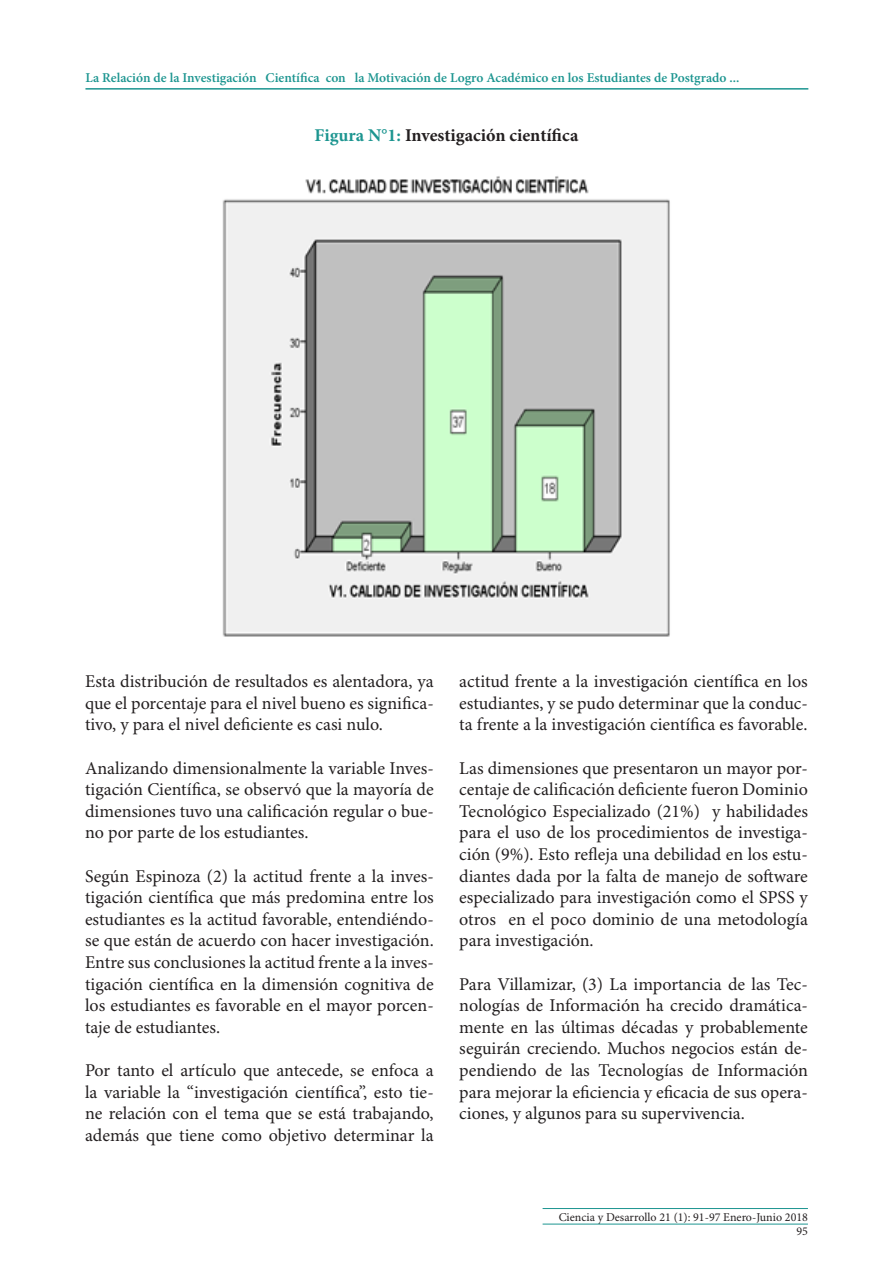
<style>
.page{position:relative;width:893px;height:1263px;background:#fff}
.page>*{position:absolute;margin:0;border:0;box-sizing:border-box;transform-origin:0 0}
.t1{font:18px/21.6px "Minion Pro";color:#231f20;text-align:justify}
.t2{font:700 18px "Minion Pro";color:#231f20}
.t3{font:600 13.5px "Minion Pro";color:#1c9590}
.t4{font:12px "Minion Pro";color:#231f20}
.s1{color:#1c9590}
</style>
<div class="page">
<img style="left:222px;top:176px;width:448px;height:461px">
<hr style="left:85px;top:88px;width:723px;height:2px;background:#1c9590">
<hr style="left:543px;top:1208px;width:265px;height:1px;background:#1c9590">
<hr style="left:543px;top:1224px;width:265px;height:1px;background:#1c9590">
<p class="t3" style="left:85px;top:69px;width:655px">La Relación de la Investigación Científica con la Motivación de Logro Académico en los Estudiantes de Postgrado ...</p>
<p class="t2" style="left:315px;top:122px;width:265px"><span class="s1">Figura N°1:</span> Investigación científica</p>
<p class="t1" style="left:85px;top:671px;width:350px">Esta distribución de resultados es alentadora, ya que el porcentaje para el nivel bueno es significa&shy;tivo, y para el nivel deficiente es casi nulo.</p>
<p class="t1" style="left:85px;top:758px;width:350px">Analizando dimensionalmente la variable Inves&shy;tigación Científica, se observó que la mayoría de dimensiones tuvo una calificación regular o bue&shy;no por parte de los estudiantes.</p>
<p class="t1" style="left:85px;top:866px;width:350px">Según Espinoza (2) la actitud frente a la inves&shy;tigación científica que más predomina entre los estudiantes es la actitud favorable, entendiéndo&shy;se que están de acuerdo con hacer investigación.<br>Entre sus conclusiones la actitud frente a la inves&shy;tigación científica en la dimensión cognitiva de los estudiantes es favorable en el mayor porcen&shy;taje de estudiantes.</p>
<p class="t1" style="left:85px;top:1060px;width:350px">Por tanto el artículo que antecede, se enfoca a la variable la “investigación científica”, esto tie&shy;ne relación con el tema que se está trabajando, además que tiene como objetivo determinar la</p>
<p class="t1" style="left:459px;top:671px;width:350px">actitud frente a la investigación científica en los estudiantes, y se pudo determinar que la conduc&shy;ta frente a la investigación científica es favorable.</p>
<p class="t1" style="left:459px;top:758px;width:350px">Las dimensiones que presentaron un mayor por&shy;centaje de calificación deficiente fueron Dominio Tecnológico Especializado (21%) y habilidades para el uso de los procedimientos de investiga&shy;ción (9%). Esto refleja una debilidad en los estu&shy;diantes dada por la falta de manejo de software especializado para investigación como el SPSS y otros en el poco dominio de una metodología para investigación.</p>
<p class="t1" style="left:459px;top:974px;width:350px">Para Villamizar, (3) La importancia de las Tec&shy;nologías de Información ha crecido dramática&shy;mente en las últimas décadas y probablemente seguirán creciendo. Muchos negocios están de&shy;pendiendo de las Tecnologías de Información para mejorar la eficiencia y eficacia de sus opera&shy;ciones, y algunos para su supervivencia.</p>
<p class="t4" style="left:559px;top:1210px;width:251px">Ciencia y Desarrollo 21 (1): 91-97 Enero-Junio 2018</p>
<p class="t4" style="left:796px;top:1224px;width:13px">95</p>
</div>
